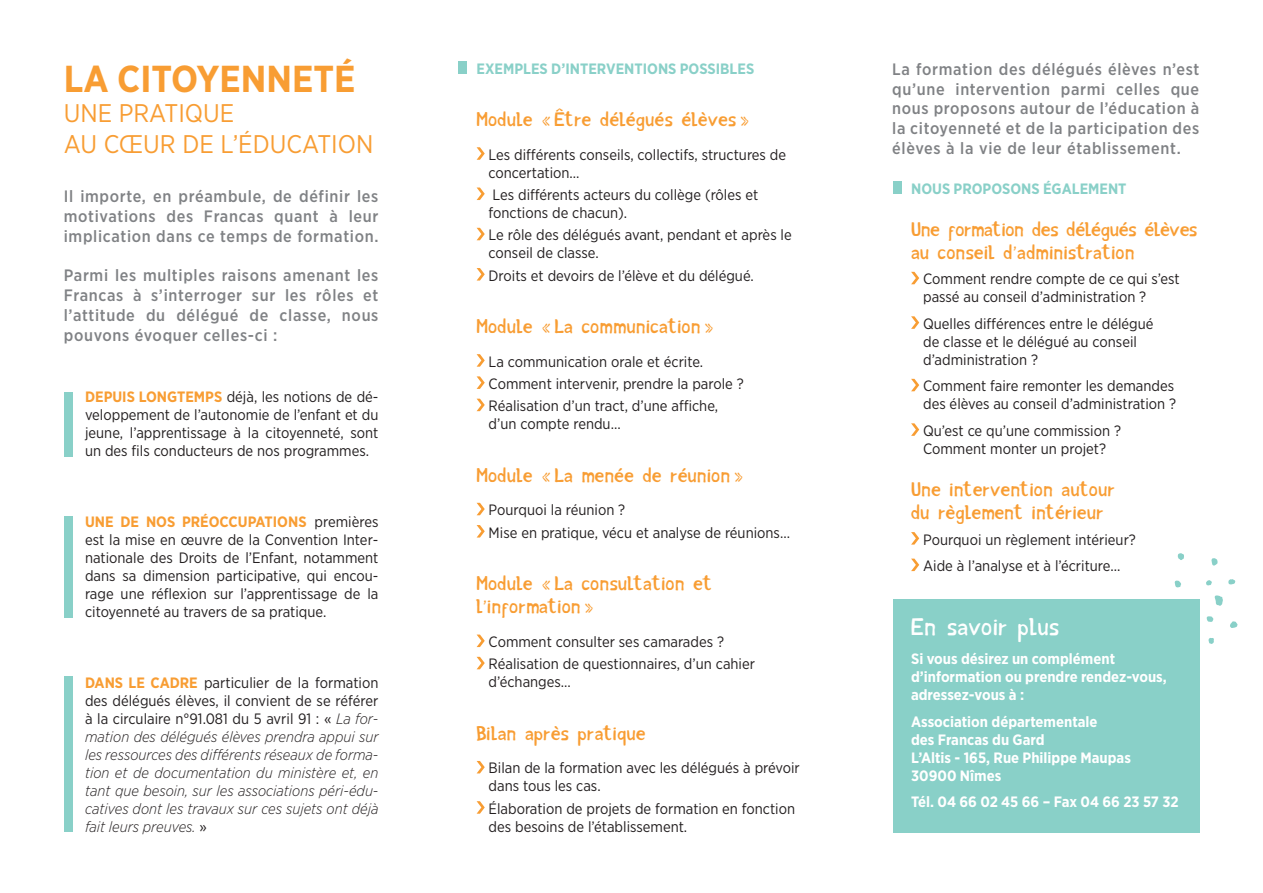
<style>
.page{position:relative;width:1263px;height:893px;background:#fff}
.page>*{position:absolute;margin:0;border:0;box-sizing:border-box;transform-origin:0 0}
.t1{font:700 37.5px "Gotham Narrow";color:#f89d33}
.t2{font:25.5px "Gotham Narrow";color:#f89d33}
.t3{font:24px "Intuitive";letter-spacing:.03em;color:#fff}
.Titre{font:19.5px/23.4px "Intuitive";letter-spacing:.03em;color:#f89d33}
.Titre-2{font:19.5px/23.4px "Intuitive";letter-spacing:.01em;color:#f89d33}
.Chapo{font:500 16.5px/19.8px "Gotham Narrow";letter-spacing:.04em;color:#808285;text-align:justify}
.Texte{font:15px/18px "Gotham Narrow";color:#231f20}
.t4{font:italic 300 15px/18px "Gotham Narrow";color:#231f20;text-align:justify}
.Texte-2{font:700 15px/18px "Gotham Narrow";color:#fff}
.t5{font:700 15px "Gotham Narrow";color:#89d0c8}
.s1{font-weight:700;color:#f89d33}
.s2{font-weight:700;font-style:normal;color:#f89d33}
.s3{font-weight:400;font-style:normal}
</style>
<div class="page">
<div style="left:64px;top:676px;width:8px;height:156px;background:#89d0c8"></div>
<div style="left:64px;top:516px;width:8px;height:102px;background:#89d0c8"></div>
<div style="left:64px;top:392px;width:8px;height:64px;background:#89d0c8"></div>
<div style="left:893px;top:599px;width:306px;height:233px;background:#89d0c8"></div>
<svg style="left:911px;top:532px;width:8px;height:13px"></svg>
<svg style="left:911px;top:559px;width:8px;height:12px"></svg>
<svg style="left:911px;top:272px;width:8px;height:12px"></svg>
<svg style="left:911px;top:316px;width:8px;height:13px"></svg>
<svg style="left:911px;top:379px;width:8px;height:12px"></svg>
<svg style="left:911px;top:423px;width:8px;height:13px"></svg>
<div style="left:893px;top:182px;width:8px;height:12px;background:#89d0c8"></div>
<svg style="left:477px;top:147px;width:8px;height:13px"></svg>
<svg style="left:477px;top:188px;width:8px;height:12px"></svg>
<svg style="left:477px;top:228px;width:8px;height:12px"></svg>
<svg style="left:477px;top:268px;width:8px;height:13px"></svg>
<div style="left:459px;top:62px;width:8px;height:12px;background:#89d0c8"></div>
<svg style="left:477px;top:761px;width:8px;height:12px"></svg>
<svg style="left:477px;top:801px;width:8px;height:13px"></svg>
<svg style="left:477px;top:635px;width:8px;height:12px"></svg>
<svg style="left:477px;top:657px;width:8px;height:12px"></svg>
<svg style="left:477px;top:503px;width:8px;height:12px"></svg>
<svg style="left:477px;top:525px;width:8px;height:13px"></svg>
<svg style="left:477px;top:354px;width:8px;height:13px"></svg>
<svg style="left:477px;top:376px;width:8px;height:13px"></svg>
<svg style="left:477px;top:399px;width:8px;height:12px"></svg>
<svg style="left:1208px;top:638px;width:6px;height:6px"></svg>
<svg style="left:1230px;top:621px;width:8px;height:7px"></svg>
<svg style="left:1206px;top:616px;width:7px;height:6px"></svg>
<svg style="left:1214px;top:595px;width:9px;height:11px"></svg>
<svg style="left:1174px;top:580px;width:7px;height:7px"></svg>
<svg style="left:1206px;top:580px;width:6px;height:5px"></svg>
<svg style="left:1228px;top:579px;width:7px;height:5px"></svg>
<svg style="left:1211px;top:558px;width:6px;height:8px"></svg>
<svg style="left:1178px;top:553px;width:6px;height:7px"></svg>
<p class="t1" style="left:64px;top:54px;width:293px">LA CITOYENNETÉ</p>
<p class="t2" style="left:64px;top:97px;width:172px">UNE PRATIQUE</p>
<p class="t2" style="left:64px;top:128px;width:311px">AU CŒUR DE L’ÉDUCATION</p>
<p class="Chapo" style="left:64px;top:186px;width:316px">Il importe, en préambule, de définir les motivations des Francas quant à leur implication dans ce temps de formation.</p>
<p class="Chapo" style="left:64px;top:265px;width:316px">Parmi les multiples raisons amenant les Francas à s’interroger sur les rôles et l’attitude du délégué de classe, nous pouvons évoquer celles-ci :</p>
<p class="Texte" style="left:85px;top:388px;width:295px;text-align:justify"><span class="s1">DEPUIS LONGTEMPS</span> déjà, les notions de dé&shy;veloppement de l’autonomie de l’enfant et du jeune, l’apprentissage à la citoyenneté, sont un des fils conducteurs de nos programmes.</p>
<p class="Texte" style="left:85px;top:512px;width:295px;text-align:justify"><span class="s1">UNE DE NOS PRÉOCCUPATIONS</span> premières est la mise en œuvre de la Convention Inter&shy;nationale des Droits de l’Enfant, notamment dans sa dimension participative, qui encou&shy;rage une réflexion sur l’apprentissage de la citoyenneté au travers de sa pratique.</p>
<p class="t4" style="left:85px;top:673px;width:295px"><span class="s2">DANS LE CADRE</span> <span class="s3">particulier de la formation des délégués élèves, il convient de se référer à la circulaire n°91.081 du 5 avril 91 : «</span> La for&shy;mation des délégués élèves prendra appui sur les ressources des différents réseaux de forma&shy;tion et de documentation du ministère et, en tant que besoin, sur les associations péri-édu&shy;catives dont les travaux sur ces sujets ont déjà fait leurs preuves. <span class="s3">»</span></p>
<p class="t5" style="left:477px;top:59px;width:279px">EXEMPLES D’INTERVENTIONS POSSIBLES</p>
<p class="Titre" style="left:477px;top:108px;width:274px">Module « Être délégués élèves »</p>
<p class="Texte" style="left:489px;top:145px;width:299px">Les différents conseils, collectifs, structures de concertation…</p>
<p class="Texte" style="left:489px;top:185px;width:271px">Les différents acteurs du collège (rôles et fonctions de chacun).</p>
<p class="Texte" style="left:489px;top:226px;width:305px">Le rôle des délégués avant, pendant et après le conseil de classe.</p>
<p class="Texte" style="left:489px;top:266px;width:267px">Droits et devoirs de l’élève et du délégué.</p>
<p class="Titre" style="left:477px;top:315px;width:238px">Module « La communication »</p>
<p class="Texte" style="left:489px;top:352px;width:216px">La communication orale et écrite.</p>
<p class="Texte" style="left:489px;top:374px;width:257px">Comment intervenir, prendre la parole ?</p>
<p class="Texte" style="left:489px;top:397px;width:231px">Réalisation d’un tract, d’une affiche, d’un compte rendu…</p>
<p class="Titre" style="left:477px;top:464px;width:268px">Module « La menée de réunion »</p>
<p class="Texte" style="left:489px;top:501px;width:138px">Pourquoi la réunion ?</p>
<p class="Texte" style="left:489px;top:523px;width:303px">Mise en pratique, vécu et analyse de réunions…</p>
<p class="Titre" style="left:477px;top:572px;width:237px">Module « La consultation et l’information »</p>
<p class="Texte" style="left:489px;top:632px;width:237px">Comment consulter ses camarades ?</p>
<p class="Texte" style="left:489px;top:655px;width:268px">Réalisation de questionnaires, d’un cahier d’échanges…</p>
<p class="Titre" style="left:477px;top:722px;width:170px">Bilan après pratique</p>
<p class="Texte" style="left:489px;top:759px;width:313px">Bilan de la formation avec les délégués à prévoir dans tous les cas.</p>
<p class="Texte" style="left:489px;top:799px;width:308px">Élaboration de projets de formation en fonction des besoins de l’établissement.</p>
<p class="Chapo" style="left:892px;top:59px;width:308px">La formation des délégués élèves n’est qu’une intervention parmi celles que nous proposons autour de l’éducation à la citoyenneté et de la participation des élèves à la vie de leur établissement.</p>
<p class="t5" style="left:911px;top:179px;width:217px">NOUS PROPOSONS ÉGALEMENT</p>
<p class="Titre-2" style="left:911px;top:218px;width:288px">Une formation des délégués élèves au conseil d’administration</p>
<p class="Texte" style="left:923px;top:270px;width:258px">Comment rendre compte de ce qui s’est passé au conseil d’administration ?</p>
<p class="Texte" style="left:923px;top:314px;width:232px">Quelles différences entre le délégué de classe et le délégué au conseil d’administration ?</p>
<p class="Texte" style="left:923px;top:377px;width:255px">Comment faire remonter les demandes des élèves au conseil d’administration ?</p>
<p class="Texte" style="left:923px;top:421px;width:199px">Qu’est ce qu’une commission ?<br>Comment monter un projet?</p>
<p class="Titre" style="left:911px;top:478px;width:205px">Une intervention autour du règlement intérieur</p>
<p class="Texte" style="left:923px;top:530px;width:214px">Pourquoi un règlement intérieur?</p>
<p class="Texte" style="left:923px;top:556px;width:199px">Aide à l’analyse et à l’écriture...</p>
<p class="t3" style="left:911px;top:613px;width:149px">En savoir plus</p>
<p class="Texte-2" style="left:911px;top:650px;width:257px">Si vous désirez un complément d’information ou prendre rendez-vous, adressez-vous à :</p>
<p class="Texte-2" style="left:911px;top:712px;width:188px">Association départementale des Francas du Gard</p>
<p class="Texte-2" style="left:911px;top:748px;width:221px">L’Altis - 165, Rue Philippe Maupas<br>30900 Nîmes</p>
<p class="Texte-2" style="left:911px;top:793px;width:269px">Tél. 04 66 02 45 66 – Fax 04 66 23 57 32</p>
</div>
